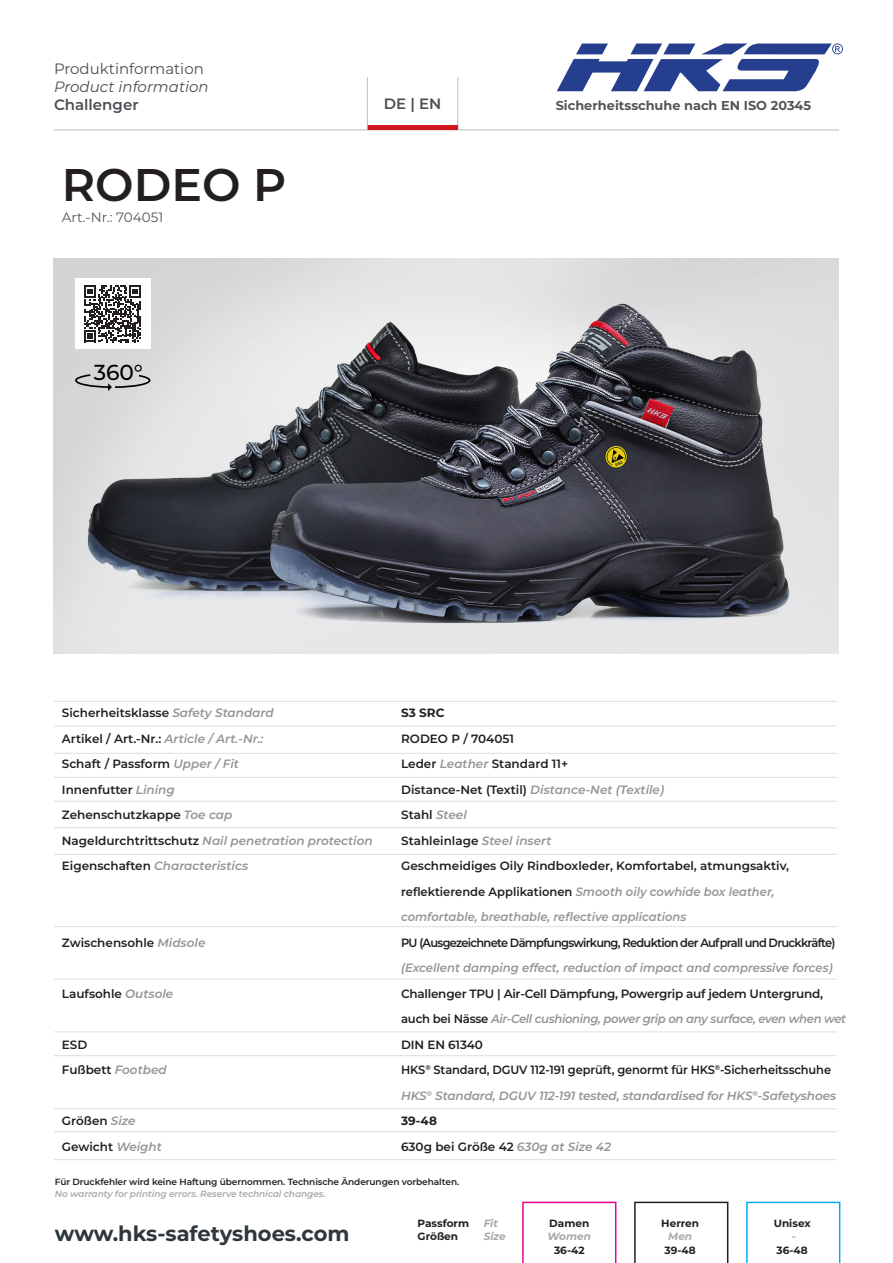
<style>
.page{position:relative;width:893px;height:1263px;background:#fff}
.page>*{position:absolute;margin:0;border:0;box-sizing:border-box;transform-origin:0 0}
.t1{font:600 45.75px "Montserrat";color:#231f20}
.t2{font:500 21.75px "Montserrat";color:#000}
.t3{font:700 21px "Montserrat";color:#2f373c}
.t4{font:15px "Montserrat";color:#4b4e53}
.t5{font:italic 15px "Montserrat";color:#4b4e53}
.t6{font:600 15px "Montserrat";color:#4b4e53}
.t7{font:13.5px "Montserrat";color:#545557}
.t8{font:700 12.9px "Montserrat";color:#545557}
.t9{font:600 12px/25.5px "Montserrat";letter-spacing:-.005em;color:#231f20}
.t10{font:700 10.5px/13.5px "Montserrat";color:#231f20}
.t11{font:italic 700 10.5px/13.5px "Montserrat";color:#a8a9ad}
.Artikel-Beschreibung{font:600 9px/12px "Montserrat";letter-spacing:-.01em;color:#231f20}
.s1{font-style:italic;color:#939598}
.s2{font-weight:700}
.s3{font-style:italic;color:#a8a9ad}
</style>
<div class="page">
<svg style="left:522px;top:1202px;width:94px;height:61px"></svg>
<svg style="left:634px;top:1202px;width:94px;height:61px"></svg>
<svg style="left:746px;top:1202px;width:94px;height:61px"></svg>
<hr style="left:458px;top:77px;width:1px;height:53px;background:#bcbdc0">
<hr style="left:54px;top:130px;width:785px;height:1px;background:#bcbdc0">
<hr style="left:367px;top:126px;width:91px;height:4px;background:#cf151d">
<hr style="left:367px;top:77px;width:1px;height:53px;background:#bcbdc0">
<svg style="left:557px;top:43px;width:286px;height:48px"></svg>
<hr style="left:54px;top:725px;width:783px;height:1px;background:#dddee0">
<hr style="left:54px;top:701px;width:783px;height:1px;background:#dddee0">
<hr style="left:54px;top:753px;width:783px;height:1px;background:#dddee0">
<hr style="left:54px;top:777px;width:783px;height:1px;background:#dddee0">
<hr style="left:54px;top:801px;width:783px;height:1px;background:#dddee0">
<hr style="left:54px;top:827px;width:783px;height:1px;background:#dddee0">
<hr style="left:54px;top:854px;width:783px;height:1px;background:#dddee0">
<hr style="left:54px;top:926px;width:783px;height:1px;background:#dddee0">
<hr style="left:54px;top:1055px;width:783px;height:1px;background:#dddee0">
<hr style="left:54px;top:979px;width:783px;height:1px;background:#dddee0">
<hr style="left:54px;top:1031px;width:783px;height:1px;background:#dddee0">
<hr style="left:54px;top:1131px;width:783px;height:1px;background:#dddee0">
<hr style="left:54px;top:1108px;width:783px;height:1px;background:#dddee0">
<hr style="left:54px;top:1159px;width:783px;height:1px;background:#dddee0">
<img style="left:54px;top:258px;width:785px;height:395px">
<div style="left:75px;top:279px;width:75px;height:70px;background:#fff"></div>
<svg style="left:84px;top:285px;width:57px;height:57px"></svg>
<svg style="left:74px;top:373px;width:77px;height:18px"></svg>
<p class="t4" style="left:54px;top:58px;width:151px">Produktinformation</p>
<p class="t5" style="left:54px;top:76px;width:156px">Product information</p>
<p class="t6" style="left:54px;top:94px;width:86px">Challenger</p>
<p class="t6" style="left:384px;top:93px;width:59px">DE | EN</p>
<p class="t8" style="left:556px;top:96px;width:257px">Sicherheitsschuhe nach EN ISO 20345</p>
<p class="t1" style="left:62px;top:152px;width:226px">RODEO P</p>
<p class="t7" style="left:62px;top:208px;width:103px">Art.-Nr.: 704051</p>
<h2 class="t2" style="left:94px;top:357px;width:51px">360°</h2>
<p class="t9" style="left:62px;top:699px;width:312px">Sicherheitsklasse <span class="s1">Safety Standard<br></span>Artikel / Art.-Nr.: <span class="s1">Article / Art.-Nr.:<br></span>Schaft / Passform <span class="s1">Upper / Fit<br></span>Innenfutter <span class="s1">Lining<br></span>Zehenschutzkappe <span class="s1">Toe cap<br></span>Nageldurchtrittschutz <span class="s1">Nail penetration protection </span>Eigenschaften <span class="s1">Characteristics</span></p>
<p class="t9" style="left:62px;top:929px;width:145px">Zwischensohle <span class="s1">Midsole</span></p>
<p class="t9" style="left:62px;top:980px;width:113px">Laufsohle <span class="s1">Outsole</span></p>
<p class="t9" style="left:62px;top:1031px;width:106px">ESD<br>Fußbett <span class="s1">Footbed</span></p>
<p class="t9" style="left:62px;top:1107px;width:102px">Größen <span class="s1">Size<br></span>Gewicht <span class="s1">Weight</span></p>
<p class="t9" style="left:401px;top:699px;width:446px"><span class="s2">S3 SRC<br></span>RODEO P / 704051<br>Leder <span class="s1">Leather</span> Standard 11+<br>Distance-Net (Textil) <span class="s1">Distance-Net (Textile)<br></span>Stahl <span class="s1">Steel<br></span>Stahleinlage <span class="s1">Steel insert<br></span>Geschmeidiges Oily Rindboxleder, Komfortabel, atmungsaktiv, reflektierende Applikationen <span class="s1">Smooth oily cowhide box leather, comfortable, breathable, reflective applications<br></span>PU (Ausgezeichnete Dämpfungswirkung, Reduktion der Aufprall und Druckkräfte) <span class="s1">(Excellent damping effect, reduction of impact and compressive forces)<br></span>Challenger TPU | Air-Cell Dämpfung, Powergrip auf jedem Untergrund, auch bei Nässe <span class="s1">Air-Cell cushioning, power grip on any surface, even when wet </span>DIN EN 61340<br>HKS<sup>®</sup> Standard, DGUV 112-191 geprüft, genormt für HKS<sup>®</sup>-Sicherheitsschuhe <span class="s1">HKS</span><sup>®</sup> <span class="s1">Standard, DGUV 112-191 tested, standardised for HKS</span><sup>®</sup><span class="s1">-Safetyshoes </span><span class="s2">39-48<br></span>630g bei Größe 42 <span class="s1">630g at Size 42</span></p>
<p class="Artikel-Beschreibung" style="left:55px;top:1175px;width:406px">Für Druckfehler wird keine Haftung übernommen. Technische Änderungen vorbehalten.<br><span class="s3">No warranty for printing errors. Reserve technical changes.</span></p>
<h3 class="t3" style="left:55px;top:1218px;width:296px">www.hks-safetyshoes.com</h3>
<p class="t10" style="left:418px;top:1216px;width:53px">Passform<br>Größen</p>
<p class="t11" style="left:484px;top:1216px;width:24px">Fit<br>Size</p>
<p class="t10" style="left:549px;top:1216px;width:42px">Damen</p>
<p class="t11" style="left:548px;top:1229px;width:45px">Women</p>
<p class="t10" style="left:554px;top:1243px;width:32px">36-42</p>
<p class="t10" style="left:661px;top:1216px;width:39px">Herren</p>
<p class="t11" style="left:668px;top:1229px;width:25px">Men</p>
<p class="t10" style="left:665px;top:1243px;width:33px">39-48</p>
<p class="t10" style="left:774px;top:1216px;width:38px">Unisex</p>
<p class="t11" style="left:792px;top:1229px;width:6px">-</p>
<p class="t10" style="left:776px;top:1243px;width:33px">36-48</p>
</div>
